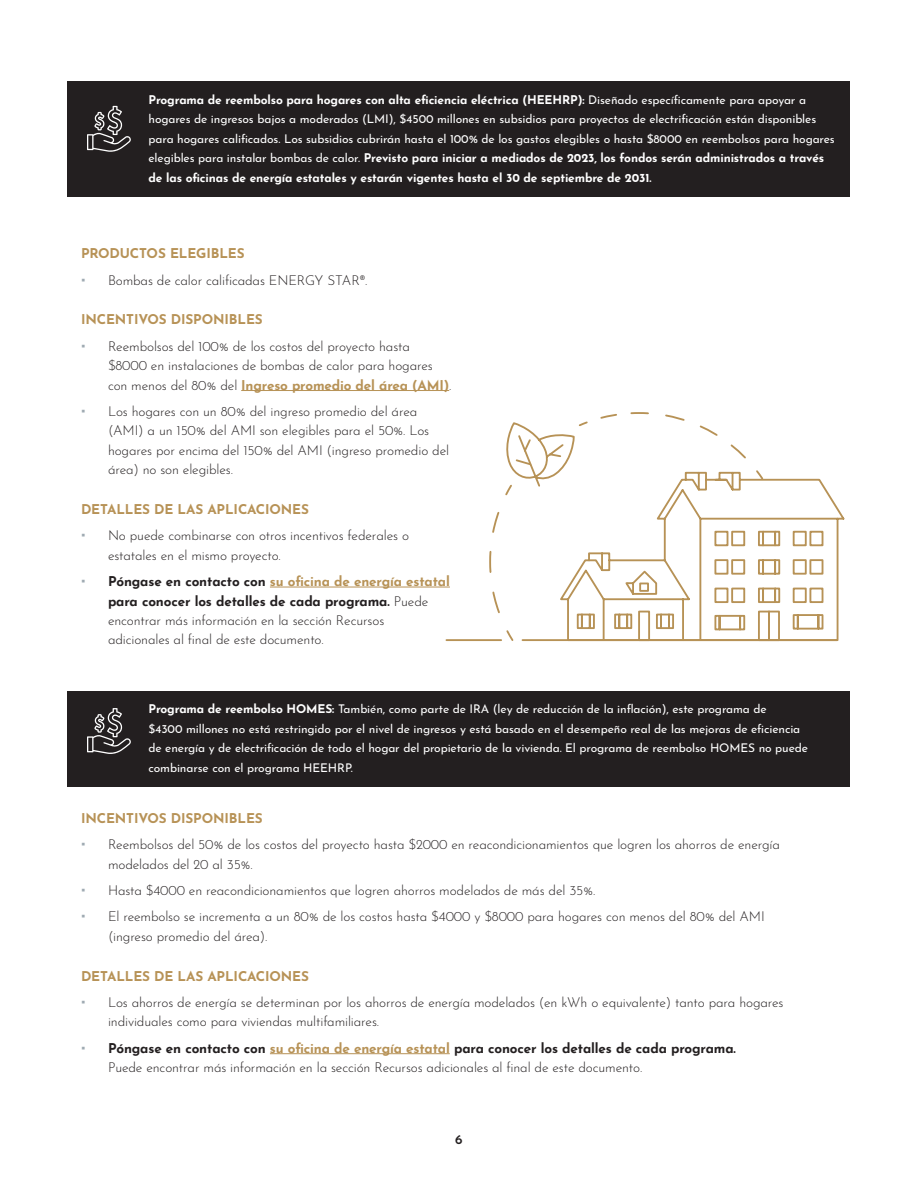
<style>
.page{position:relative;width:918px;height:1188px;background:#fff}
.page>*{position:absolute;margin:0;border:0;box-sizing:border-box;transform-origin:0 0}
.t1{font:300 13.5px/19.5px "Josefin Sans";letter-spacing:-.01em;color:#231f20}
.t2{font:700 13.5px "Josefin Sans";letter-spacing:-.01em;color:#b79256}
.t3{font:600 13.5px "Josefin Sans";color:#231f20}
.t4{font:12px/19.5px "Josefin Sans";letter-spacing:-.01em;color:#fff}
.s1{font-weight:700}
.s2{font-family:"Maurea Jci Tf ML";font-weight:700;font-size:15px;color:#9faab2}
.s3{font-weight:700;color:#b79256}
</style>
<div class="page">
<hr style="left:241px;top:390px;width:208px;height:1px;background:#b79256">
<hr style="left:270px;top:587px;width:180px;height:1px;background:#b79256">
<svg style="left:506px;top:422px;width:339px;height:220px"></svg>
<svg style="left:577px;top:412px;width:188px;height:69px"></svg>
<svg style="left:489px;top:483px;width:26px;height:159px"></svg>
<hr style="left:523px;top:639px;width:314px;height:2px;background:#b79256">
<hr style="left:446px;top:639px;width:55px;height:2px;background:#b79256">
<hr style="left:270px;top:1053px;width:180px;height:1px;background:#b79256">
<div style="left:68px;top:691px;width:782px;height:95px;background:#231f20"></div>
<svg style="left:87px;top:708px;width:44px;height:46px"></svg>
<div style="left:68px;top:81px;width:782px;height:115px;background:#231f20"></div>
<svg style="left:87px;top:106px;width:44px;height:46px"></svg>
<p class="t4" style="left:148px;top:88px;width:688px"><span class="s1">Programa de reembolso para hogares con alta eficiencia eléctrica (HEEHRP):</span> Diseñado específicamente para apoyar a hogares de ingresos bajos a moderados (LMI), $4500 millones en subsidios para proyectos de electrificación están disponibles para hogares calificados. Los subsidios cubrirán hasta el 100% de los gastos elegibles o hasta $8000 en reembolsos para hogares elegibles para instalar bombas de calor. <span class="s1">Previsto para iniciar a mediados de 2023, los fondos serán administrados a través de las oficinas de energía estatales y estarán vigentes hasta el 30 de septiembre de 2031.</span></p>
<p class="t2" style="left:81px;top:241px;width:165px">PRODUCTOS ELEGIBLES</p>
<p class="t1" style="left:81px;top:269px;width:288px"><span class="s2">•</span> Bombas de calor calificadas ENERGY STAR®.</p>
<p class="t2" style="left:81px;top:307px;width:183px">INCENTIVOS DISPONIBLES</p>
<p class="t1" style="left:108px;top:335px;width:345px;text-indent:-27px"><span class="s2">•</span> Reembolsos del 100% de los costos del proyecto hasta $8000 en instalaciones de bombas de calor para hogares con menos del 80% del <span class="s3">Ingreso promedio del área (AMI)</span>.</p>
<p class="t1" style="left:108px;top:400px;width:343px;text-indent:-27px"><span class="s2">•</span> Los hogares con un 80% del ingreso promedio del área (AMI) a un 150% del AMI son elegibles para el 50%. Los hogares por encima del 150% del AMI (ingreso promedio del área) no son elegibles.</p>
<p class="t2" style="left:81px;top:497px;width:230px">DETALLES DE LAS APLICACIONES</p>
<p class="t1" style="left:108px;top:525px;width:303px;text-indent:-27px"><span class="s2">•</span> No puede combinarse con otros incentivos federales o estatales en el mismo proyecto.</p>
<p class="t1" style="left:108px;top:570px;width:343px;text-indent:-27px"><span class="s2">•</span> <span class="s1">Póngase en contacto con</span> <span class="s3">su oficina de energía estatal </span><span class="s1">para conocer los detalles de cada programa.</span> Puede encontrar más información en la sección Recursos<br>adicionales al final de este documento.</p>
<p class="t4" style="left:148px;top:698px;width:661px"><span class="s1">Programa de reembolso HOMES:</span> También, como parte de IRA (ley de reducción de la inflación), este programa de<br>$4300 millones no está restringido por el nivel de ingresos y está basado en el desempeño real de las mejoras de eficiencia de energía y de electrificación de todo el hogar del propietario de la vivienda. El programa de reembolso HOMES no puede combinarse con el programa HEEHRP.</p>
<p class="t2" style="left:81px;top:806px;width:183px">INCENTIVOS DISPONIBLES</p>
<p class="t1" style="left:108px;top:834px;width:674px;text-indent:-27px"><span class="s2">•</span> Reembolsos del 50% de los costos del proyecto hasta $2000 en reacondicionamientos que logren los ahorros de energía modelados del 20 al 35%.</p>
<p class="t1" style="left:81px;top:879px;width:516px"><span class="s2">•</span> Hasta $4000 en reacondicionamientos que logren ahorros modelados de más del 35%.</p>
<p class="t1" style="left:108px;top:906px;width:658px;text-indent:-27px"><span class="s2">•</span> El reembolso se incrementa a un 80% de los costos hasta $4000 y $8000 para hogares con menos del 80% del AMI (ingreso promedio del área).</p>
<p class="t2" style="left:81px;top:964px;width:230px">DETALLES DE LAS APLICACIONES</p>
<p class="t1" style="left:108px;top:991px;width:677px;text-indent:-27px"><span class="s2">•</span> Los ahorros de energía se determinan por los ahorros de energía modelados (en kWh o equivalente) tanto para hogares individuales como para viviendas multifamiliares.</p>
<p class="t1" style="left:108px;top:1037px;width:629px;text-indent:-27px"><span class="s2">•</span> <span class="s1">Póngase en contacto con</span> <span class="s3">su oficina de energía estatal</span> <span class="s1">para conocer los detalles de cada programa.<br></span>Puede encontrar más información en la sección Recursos adicionales al final de este documento.</p>
<p class="t3" style="left:455px;top:1127px;width:9px">6</p>
</div>
